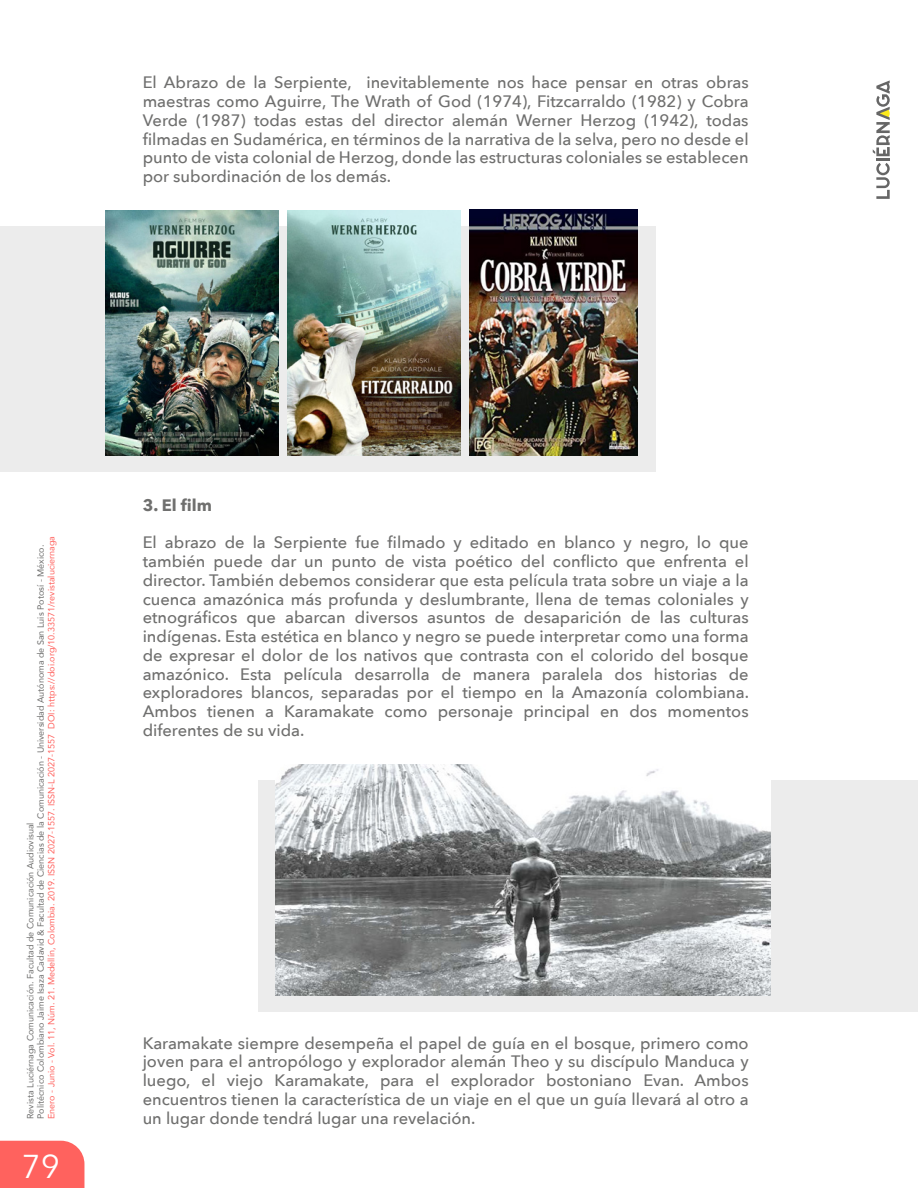
<style>
.page{position:relative;width:918px;height:1188px;background:#fff}
.page>*{position:absolute;margin:0;border:0;box-sizing:border-box;transform-origin:0 0}
.t1{font:33px "Avenir Next";color:#fff}
.t2{font:500 16.5px/18.8px "Avenir Next";color:#6f6f6e;text-align:justify}
.t3{font:700 16.5px "Avenir Next";color:#6f6f6e}
.t4{font:9px/10.5px "Avenir";color:#6f6f6e}
.t5{font:9px "Avenir";color:#ff625e}
</style>
<div class="page">
<div style="left:0;top:1141px;width:84px;height:47px;background:#ff625e"></div>
<svg style="left:876px;top:163px;width:14px;height:36px"></svg>
<hr style="left:876px;top:158px;width:14px;height:3px;background:#666">
<svg style="left:873px;top:80px;width:17px;height:76px"></svg>
<div style="left:258px;top:781px;width:660px;height:231px;background:#ececec"></div>
<img style="left:276px;top:764px;width:494px;height:232px">
<div style="left:0;top:226px;width:656px;height:245px;background:#ececec"></div>
<img style="left:106px;top:211px;width:172px;height:244px">
<img style="left:287px;top:211px;width:173px;height:244px">
<img style="left:469px;top:210px;width:168px;height:245px">
<p class="t2" style="left:143px;top:73px;width:608px">El Abrazo de la Serpiente, inevitablemente nos hace pensar en otras obras maestras como Aguirre, The Wrath of God (1974), Fitzcarraldo (1982) y Cobra Verde (1987) todas estas del director alemán Werner Herzog (1942), todas filmadas en Sudamérica, en términos de la narrativa de la selva, pero no desde el punto de vista colonial de Herzog, donde las estructuras coloniales se establecen por subordinación de los demás.</p>
<p class="t4" style="left:25px;top:1119px;width:576px;rotate:-90deg">Revista Luciérnaga Comunicación. Facultad de Comunicación Audiovisual<br>Politécnico Colombiano Jaime Isaza Cadavid &amp; Facultad de Ciencias de la Comunicación - Universidad Autónoma de San Luis Potosí - México.</p>
<p class="t5" style="left:44px;top:1119px;width:585px;rotate:-90deg">Enero - Junio - Vol. 11, Núm. 21. Medellín, Colombia. 2019. ISSN 2027-1557. ISSN-L 2027-1557 DOI: https://doi.org/10.33571/revistaluciernaga</p>
<h1 class="t1" style="left:22px;top:1138px;width:40px">79</h1>
<p class="t3" style="left:143px;top:491px;width:71px">3. El film</p>
<p class="t2" style="left:143px;top:533px;width:608px">El abrazo de la Serpiente fue filmado y editado en blanco y negro, lo que también puede dar un punto de vista poético del conflicto que enfrenta el director. También debemos considerar que esta película trata sobre un viaje a la cuenca amazónica más profunda y deslumbrante, llena de temas coloniales y etnográficos que abarcan diversos asuntos de desaparición de las culturas indígenas. Esta estética en blanco y negro se puede interpretar como una forma de expresar el dolor de los nativos que contrasta con el colorido del bosque amazónico. Esta película desarrolla de manera paralela dos historias de exploradores blancos, separadas por el tiempo en la Amazonía colombiana.<br>Ambos tienen a Karamakate como personaje principal en dos momentos diferentes de su vida.</p>
<p class="t2" style="left:143px;top:1033px;width:608px">Karamakate siempre desempeña el papel de guía en el bosque, primero como joven para el antropólogo y explorador alemán Theo y su discípulo Manduca y luego, el viejo Karamakate, para el explorador bostoniano Evan. Ambos encuentros tienen la característica de un viaje en el que un guía llevará al otro a un lugar donde tendrá lugar una revelación.</p>
</div>
